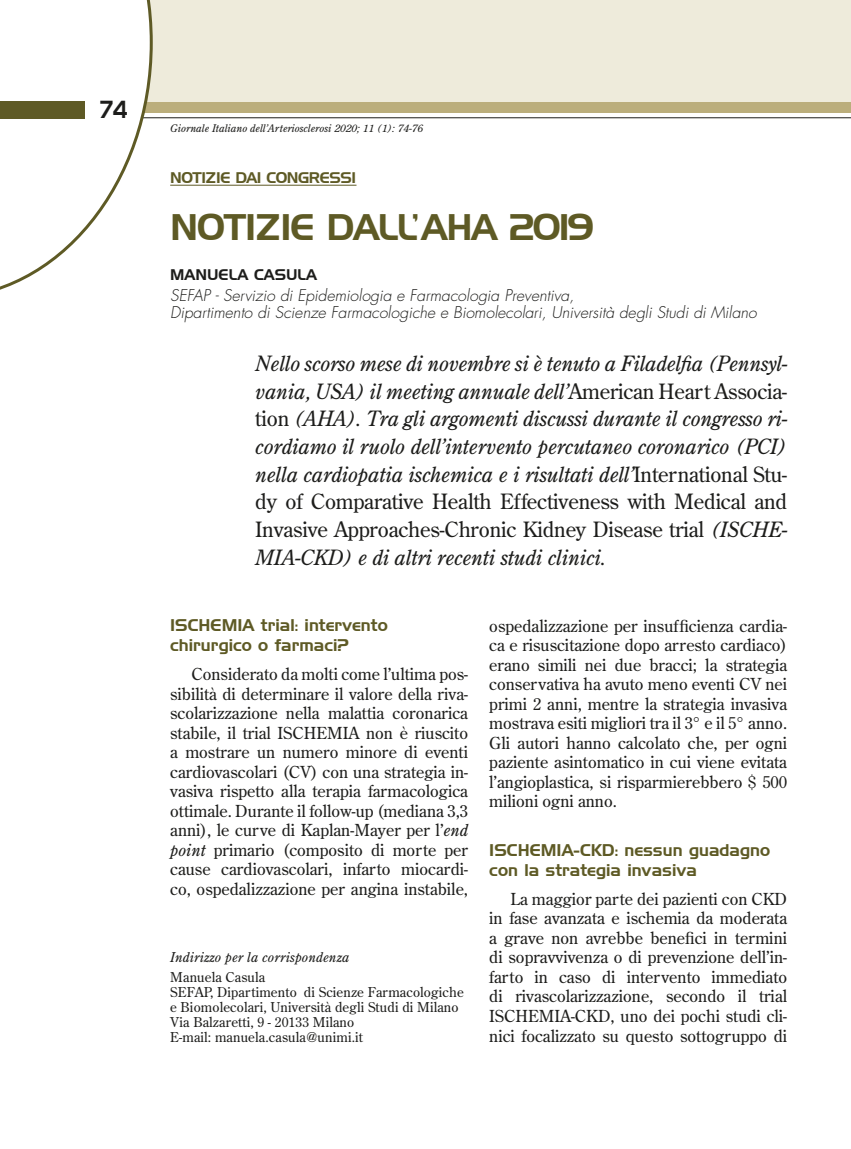
<style>
.page{position:relative;width:851px;height:1149px;background:#fff}
.page>*{position:absolute;margin:0;border:0;box-sizing:border-box;transform-origin:0 0}
.t1{font:36px "Handel Gothic BT";letter-spacing:-.03em;color:#5e5a25}
.t2{font:24px "Handel Gothic BT";color:#1d1d1b;scale:.8 1}
.t3{font:italic 21px/27.8px "Century Old Style Std";letter-spacing:-.01em;color:#1d1d1b;text-align:justify}
.t4{font:16.5px/19.5px "Century Old Style Std";color:#1d1d1b;text-align:justify}
.t5{font:16.5px/19.5px "Handel Gothic BT";color:#5e5a25}
.t6{font:italic 300 15.75px/17.2px "Futura Std";color:#1d1d1b}
.t7{font:15px "Handel Gothic BT";letter-spacing:-.03em;color:#5e5a25}
.t8{font:15px "Handel Gothic BT";color:#1d1d1b}
.t9{font:13.5px/15px "Century Old Style Std";letter-spacing:.01em;color:#1d1d1b}
.t10{font:italic 13.5px "Century Old Style Std";letter-spacing:.01em;color:#1d1d1b}
.t11{font:italic 10.5px "Century Old Style Std";color:#1d1d1b}
.s1{font-style:normal}
.s2{font-style:italic}
</style>
<div class="page">
<div style="left:0;top:0;width:850px;height:102px;background:#eeebdb"></div>
<hr style="left:0;top:117px;width:850px;height:1px;background:#1d1d1b">
<div style="left:0;top:102px;width:850px;height:11px;background:#bbae7c"></div>
<svg style="left:0;top:0;width:153px;height:290px"></svg>
<div style="left:0;top:101px;width:85px;height:17px;background:#5e5a25"></div>
<hr style="left:170px;top:185px;width:186px;height:1px;background:#5e5a25">
<h2 class="t2" style="left:101px;top:95px;width:35px">74</h2>
<p class="t11" style="left:170px;top:121px;width:254px">Giornale Italiano dell’Arteriosclerosi 2020; 11 (1): 74-76</p>
<p class="t7" style="left:170px;top:168px;width:187px">NOTIZIE DAI CONGRESSI</p>
<h1 class="t1" style="left:170px;top:205px;width:425px">NOTIZIE DALL’AHA 2019</h1>
<p class="t8" style="left:170px;top:265px;width:148px">MANUELA CASULA</p>
<p class="t6" style="left:170px;top:287px;width:588px">SEFAP - Servizio di Epidemiologia e Farmacologia Preventiva,<br>Dipartimento di Scienze Farmacologiche e Biomolecolari, Università degli Studi di Milano</p>
<p class="t3" style="left:255px;top:349px;width:533px">Nello scorso mese di novembre si è tenuto a Filadelfia (Pennsyl&shy;vania, USA) il meeting annuale dell’<span class="s1">American Heart Associa&shy;tion</span> (AHA). Tra gli argomenti discussi durante il congresso ri&shy;cordiamo il ruolo dell’intervento percutaneo coronarico (PCI) nella cardiopatia ischemica e i risultati dell’<span class="s1">International Stu&shy;dy of Comparative Health Effectiveness with Medical and Invasive Approaches-Chronic Kidney Disease trial</span> (ISCHE-MIA-CKD) e di altri recenti studi clinici.</p>
<p class="t5" style="left:170px;top:615px;width:219px">ISCHEMIA trial: intervento chirurgico o farmaci?</p>
<p class="t4" style="left:170px;top:664px;width:299px;text-indent:21px">Considerato da molti come l’ultima pos&shy;sibilità di determinare il valore della riva&shy;scolarizzazione nella malattia coronarica stabile, il trial ISCHEMIA non è riuscito a mostrare un numero minore di eventi cardiovascolari (CV) con una strategia in&shy;vasiva rispetto alla terapia farmacologica ottimale. Durante il follow-up (mediana 3,3 anni), le curve di Kaplan-Mayer per l’<span class="s2">end point</span> primario (composito di morte per cause cardiovascolari, infarto miocardi&shy;co, ospedalizzazione per angina instabile,</p>
<p class="t10" style="left:170px;top:948px;width:181px">Indirizzo per la corrispondenza</p>
<p class="t9" style="left:170px;top:968px;width:295px">Manuela Casula<br>SEFAP, Dipartimento di Scienze Farmacologiche e Biomolecolari, Università degli Studi di Milano Via Balzaretti, 9 - 20133 Milano<br>E-mail: manuela.casula@unimi.it</p>
<p class="t4" style="left:489px;top:615px;width:299px">ospedalizzazione per insufficienza cardia&shy;ca e risuscitazione dopo arresto cardiaco) erano simili nei due bracci; la strategia conservativa ha avuto meno eventi CV nei primi 2 anni, mentre la strategia invasiva mostrava esiti migliori tra il 3° e il 5° anno.<br>Gli autori hanno calcolato che, per ogni paziente asintomatico in cui viene evitata l’angioplastica, si risparmierebbero $ 500 milioni ogni anno.</p>
<p class="t5" style="left:489px;top:840px;width:282px">ISCHEMIA-CKD: nessun guadagno con la strategia invasiva</p>
<p class="t4" style="left:489px;top:888px;width:299px;text-indent:21px">La maggior parte dei pazienti con CKD in fase avanzata e ischemia da moderata a grave non avrebbe benefici in termini di sopravvivenza o di prevenzione dell’in&shy;farto in caso di intervento immediato di rivascolarizzazione, secondo il trial ISCHEMIA-CKD, uno dei pochi studi cli&shy;nici focalizzato su questo sottogruppo di</p>
</div>
